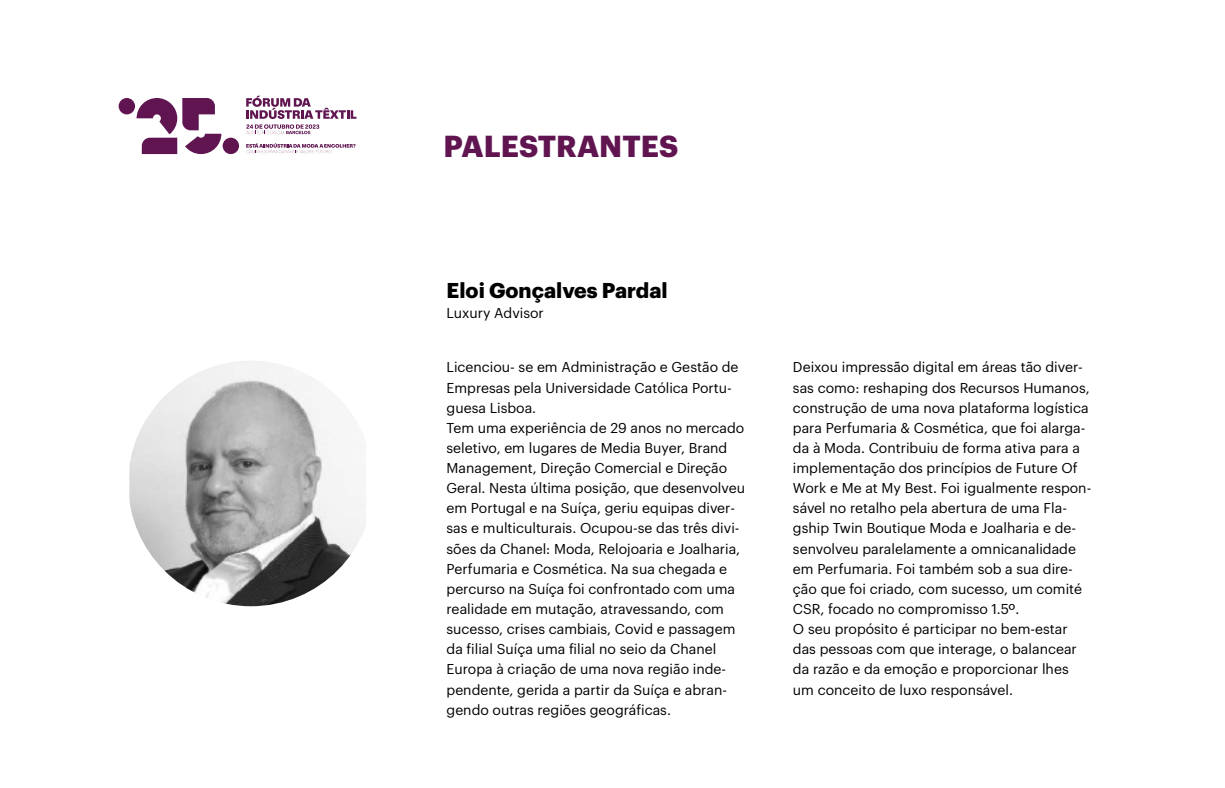
<style>
.page{position:relative;width:1225px;height:788px;background:#fff}
.page>*{position:absolute;margin:0;border:0;box-sizing:border-box;transform-origin:0 0}
.t1{font:700 29.75px "Graphik";color:#601551}
.t2{font:700 21px "Graphik";color:#000}
.t3{font:14px/20.1px "Graphik";color:#000}
</style>
<div class="page">
<svg style="left:119px;top:98px;width:120px;height:56px"></svg>
<svg style="left:246px;top:96px;width:111px;height:39px"></svg>
<svg style="left:246px;top:143px;width:110px;height:10px"></svg>
<img style="left:128px;top:360px;width:246px;height:246px;border-radius:123px">
<h1 class="t1" style="left:444px;top:123px;width:236px">PALESTRANTES</h1>
<h2 class="t2" style="left:447px;top:274px;width:223px">Eloi Gonçalves Pardal</h2>
<p class="t3" style="left:447px;top:301px;width:99px">Luxury Advisor</p>
<p class="t3" style="left:447px;top:356px;width:300px">Licenciou- se em Administração e Gestão de Empresas pela Universidade Católica Portu&shy;guesa Lisboa.<br>Tem uma experiência de 29 anos no mercado seletivo, em lugares de Media Buyer, Brand Management, Direção Comercial e Direção Geral. Nesta última posição, que desenvolveu em Portugal e na Suíça, geriu equipas diver&shy;sas e multiculturais. Ocupou-se das três divi&shy;sões da Chanel: Moda, Relojoaria e Joalharia, Perfumaria e Cosmética. Na sua chegada e percurso na Suíça foi confrontado com uma realidade em mutação, atravessando, com sucesso, crises cambiais, Covid e passagem da filial Suíça uma filial no seio da Chanel Europa à criação de uma nova região inde&shy;pendente, gerida a partir da Suíça e abran&shy;gendo outras regiões geográficas.</p>
<p class="t3" style="left:793px;top:356px;width:300px">Deixou impressão digital em áreas tão diver&shy;sas como: reshaping dos Recursos Humanos, construção de uma nova plataforma logística para Perfumaria &amp; Cosmética, que foi alarga&shy;da à Moda. Contribuiu de forma ativa para a implementação dos princípios de Future Of Work e Me at My Best. Foi igualmente respon&shy;sável no retalho pela abertura de uma Fla&shy;gship Twin Boutique Moda e Joalharia e de&shy;senvolveu paralelamente a omnicanalidade em Perfumaria. Foi também sob a sua dire&shy;ção que foi criado, com sucesso, um comité CSR, focado no compromisso 1.5º.<br>O seu propósito é participar no bem-estar das pessoas com que interage, o balancear da razão e da emoção e proporcionar lhes um conceito de luxo responsável.</p>
</div>
